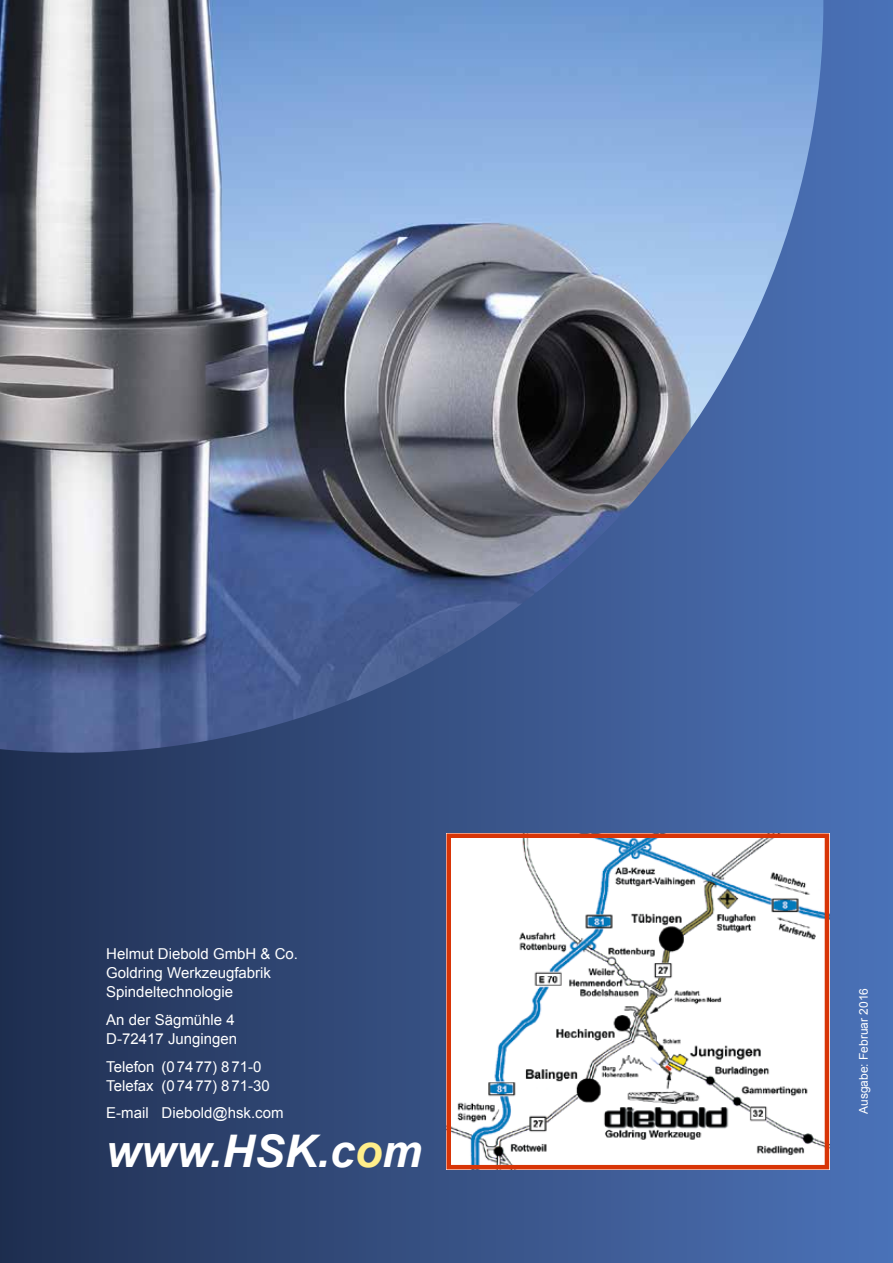
<style>
.page{position:relative;width:893px;height:1263px;background:#fff}
.page>*{position:absolute;margin:0;border:0;box-sizing:border-box;transform-origin:0 0}
.t1{font:italic 700 45px "Arial";color:#fff}
.t2{font:15px/19.2px "Arial";color:#fff}
.t3{font:12px "Arial";color:#fff}
.s1{color:#ffee8a}
</style>
<div class="page">
<div style="left:0;top:0;width:893px;height:1263px;background:linear-gradient(to right,#202f50,#4c72b8)"></div>
<img style="left:0;top:0;width:823px;height:753px">
<img style="left:451px;top:838px;width:373px;height:326px">
<div style="left:446px;top:833px;width:383px;height:336px;border:4px solid #d83507"></div>
<p class="t2" style="left:106px;top:944px;width:193px">Helmut Diebold GmbH &amp; Co.<br>Goldring Werkzeugfabrik<br>Spindeltechnologie</p>
<p class="t2" style="left:106px;top:1010px;width:132px">An der Sägmühle 4<br>D-72417 Jungingen</p>
<p class="t2" style="left:106px;top:1057px;width:165px">Telefon (07477) 871-0<br>Telefax (07477) 871-30</p>
<p class="t2" style="left:106px;top:1104px;width:179px">E-mail Diebold@hsk.com</p>
<h1 class="t1" style="left:106px;top:1122px;width:317px">www.HSK.c<span class="s1">o</span>m</h1>
<p class="t3" style="left:856px;top:1114px;width:128px;rotate:-90deg">Ausgabe: Februar 2016</p>
</div>
